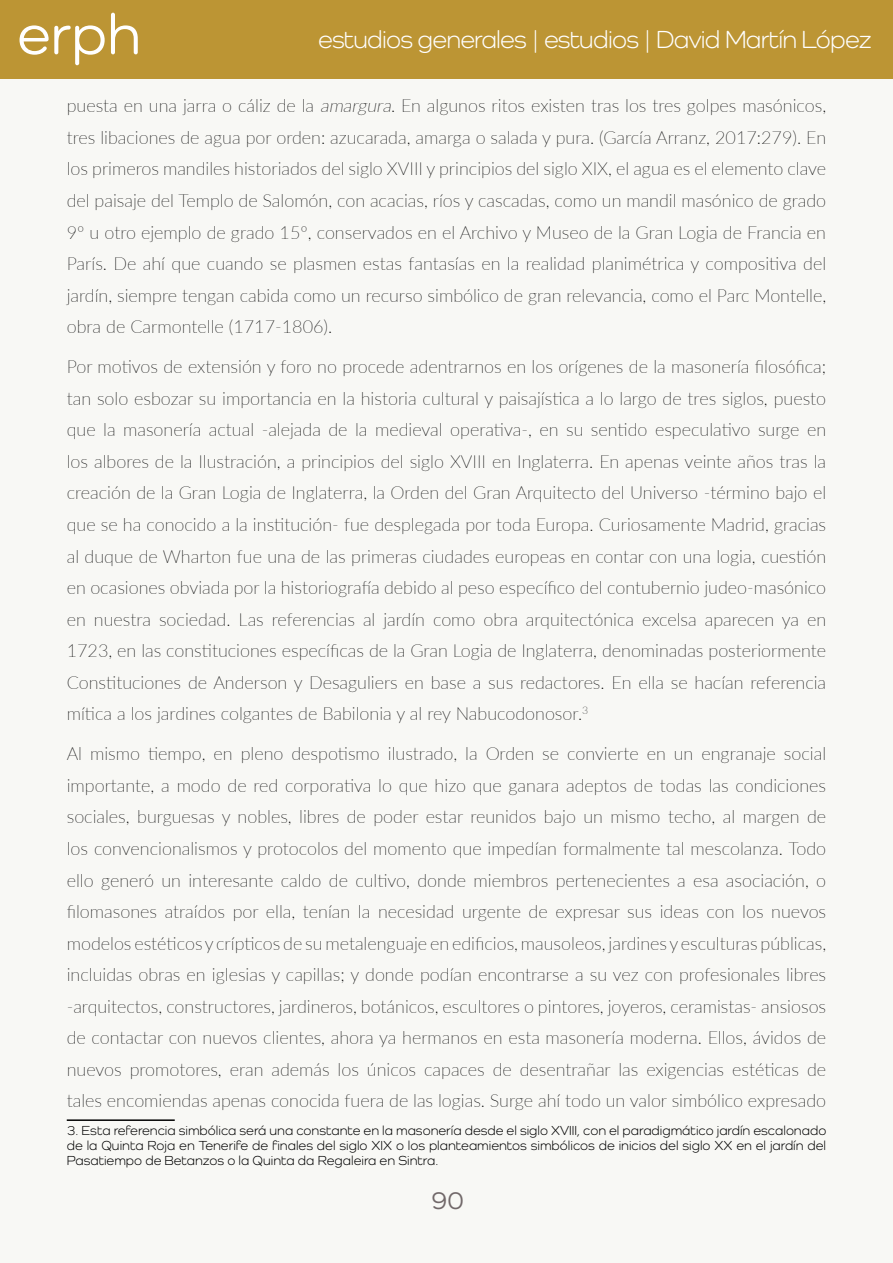
<style>
.page{position:relative;width:893px;height:1263px;background:#f8f8f5}
.page>*{position:absolute;margin:0;border:0;box-sizing:border-box;transform-origin:0 0}
.t1{font:500 58.5px "Como";color:#fff}
.t2{font:25.5px "Como";letter-spacing:-.03em;color:#fff}
.t3{font:500 25.5px "Como";color:#716869}
.t4{font:100 18px/31.5px "Lato";color:#000;text-align:justify}
.t5{font:13.5px/15px "Como";color:#000;text-align:justify}
.s1{font-style:italic}
</style>
<div class="page">
<div style="left:0;top:0;width:893px;height:79px;background:#bc9534"></div>
<hr style="left:67px;top:1119px;width:108px;height:2px;background:#000">
<h1 class="t1" style="left:17px;top:-1px;width:125px">erph</h1>
<h2 class="t2" style="left:318px;top:24px;width:555px">estudios generales | estudios | David Martín López</h2>
<p class="t4" style="left:67px;top:90px;width:761px">puesta en una jarra o cáliz de la <span class="s1">amargura</span>. En algunos ritos existen tras los tres golpes masónicos, tres libaciones de agua por orden: azucarada, amarga o salada y pura. (García Arranz, 2017:279). En los primeros mandiles historiados del siglo XVIII y principios del siglo XIX, el agua es el elemento clave del paisaje del Templo de Salomón, con acacias, ríos y cascadas, como un mandil masónico de grado 9º u otro ejemplo de grado 15º, conservados en el Archivo y Museo de la Gran Logia de Francia en París. De ahí que cuando se plasmen estas fantasías en la realidad planimétrica y compositiva del jardín, siempre tengan cabida como un recurso simbólico de gran relevancia, como el Parc Montelle, obra de Carmontelle (1717-1806).</p>
<p class="t4" style="left:67px;top:350px;width:761px">Por motivos de extensión y foro no procede adentrarnos en los orígenes de la masonería filosófica; tan solo esbozar su importancia en la historia cultural y paisajística a lo largo de tres siglos, puesto que la masonería actual -alejada de la medieval operativa-, en su sentido especulativo surge en los albores de la Ilustración, a principios del siglo XVIII en Inglaterra. En apenas veinte años tras la creación de la Gran Logia de Inglaterra, la Orden del Gran Arquitecto del Universo -término bajo el que se ha conocido a la institución- fue desplegada por toda Europa. Curiosamente Madrid, gracias al duque de Wharton fue una de las primeras ciudades europeas en contar con una logia, cuestión en ocasiones obviada por la historiografía debido al peso específico del contubernio judeo-masónico en nuestra sociedad. Las referencias al jardín como obra arquitectónica excelsa aparecen ya en 1723, en las constituciones específicas de la Gran Logia de Inglaterra, denominadas posteriormente Constituciones de Anderson y Desaguliers en base a sus redactores. En ella se hacían referencia mítica a los jardines colgantes de Babilonia y al rey Nabucodonosor.<sup>3</sup></p>
<p class="t4" style="left:67px;top:737px;width:761px">Al mismo tiempo, en pleno despotismo ilustrado, la Orden se convierte en un engranaje social importante, a modo de red corporativa lo que hizo que ganara adeptos de todas las condiciones sociales, burguesas y nobles, libres de poder estar reunidos bajo un mismo techo, al margen de los convencionalismos y protocolos del momento que impedían formalmente tal mescolanza. Todo ello generó un interesante caldo de cultivo, donde miembros pertenecientes a esa asociación, o filomasones atraídos por ella, tenían la necesidad urgente de expresar sus ideas con los nuevos modelos estéticos y crípticos de su metalenguaje en edificios, mausoleos, jardines y esculturas públicas, incluidas obras en iglesias y capillas; y donde podían encontrarse a su vez con profesionales libres -arquitectos, constructores, jardineros, botánicos, escultores o pintores, joyeros, ceramistas- ansiosos de contactar con nuevos clientes, ahora ya hermanos en esta masonería moderna. Ellos, ávidos de nuevos promotores, eran además los únicos capaces de desentrañar las exigencias estéticas de tales encomiendas apenas conocida fuera de las logias. Surge ahí todo un valor simbólico expresado</p>
<p class="t5" style="left:67px;top:1123px;width:761px">3. Esta referencia simbólica será una constante en la masonería desde el siglo XVIII, con el paradigmático jardín escalonado de la Quinta Roja en Tenerife de finales del siglo XIX o los planteamientos simbólicos de inicios del siglo XX en el jardín del Pasatiempo de Betanzos o la Quinta da Regaleira en Sintra.</p>
<h2 class="t3" style="left:431px;top:1185px;width:34px">90</h2>
</div>
